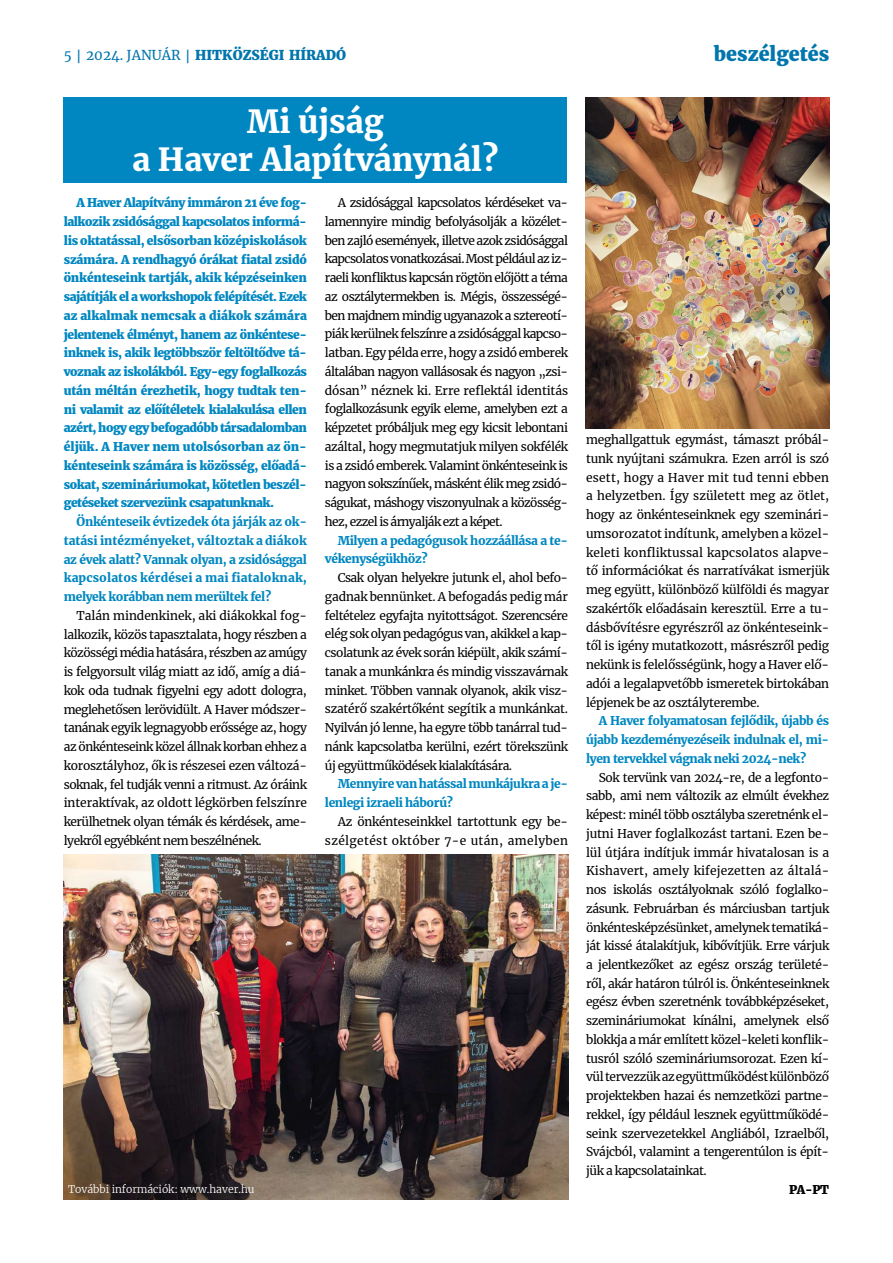
<style>
.page{position:relative;width:893px;height:1263px;background:#fff}
.page>*{position:absolute;margin:0;border:0;box-sizing:border-box;transform-origin:0 0}
.t1{font:900 31.5px/37.8px "Merriweather";color:#fff;text-align:center}
.t2{font:800 19.5px "Merriweather";color:#0076ad}
.t3{font:800 13.5px "Merriweather";color:#0076ad}
.t4{font:12px/18.8px "Merriweather";letter-spacing:-.03em;color:#000;text-align:justify}
.t5{font:800 12px/18.8px "Merriweather";letter-spacing:-.04em;color:#0087c1;text-align:justify}
.t6{font:900 12px/18.8px "Merriweather";letter-spacing:-.03em;color:#0087c1;text-align:justify}
.t7{font:800 12px "Merriweather";color:#000}
.t8{font:300 10.5px "Merriweather";color:#fff}
.s1{font-weight:400}
.s2{font-family:"Open Sans";font-weight:600}
</style>
<div class="page">
<div style="left:64px;top:98px;width:503px;height:85px;background:#0087c1"></div>
<img style="left:585px;top:98px;width:244px;height:330px">
<img style="left:64px;top:855px;width:504px;height:344px">
<p class="t3" style="left:64px;top:47px;width:284px"><span class="s1">5</span> <span class="s2">|</span> <span class="s1">2024. JANUÁR</span> <span class="s2">|</span> HITKÖZSÉGI HÍRADÓ</p>
<h2 class="t2" style="left:714px;top:42px;width:117px">beszélgetés</h2>
<h1 class="t1" style="left:132px;top:102px;width:367px">Mi újság<br>a Haver Alapítványnál?</h1>
<p class="t5" style="left:64px;top:194px;width:245px;text-indent:13px">A Haver Alapítvány immáron 21 éve fog&shy;lalkozik zsidósággal kapcsolatos informá&shy;lis oktatással, elsősorban középiskolások számára. A rendhagyó órákat fiatal zsidó önkénteseink tartják, akik képzéseinken sajátítják el a workshopok felépítését. Ezek az alkalmak nemcsak a diákok számára jelentenek élményt, hanem az önkéntese&shy;inknek is, akik legtöbbször feltöltődve tá&shy;voznak az iskolákból. Egy-egy foglalkozás után méltán érezhetik, hogy tudtak ten&shy;ni valamit az előítéletek kialakulása ellen azért, hogy egy befogadóbb társadalomban éljük. A Haver nem utolsósorban az ön&shy;kénteseink számára is közösség, előadá&shy;sokat, szemináriumokat, kötetlen beszél&shy;getéseket szervezünk csapatunknak.</p>
<p class="t6" style="left:64px;top:512px;width:245px;text-indent:13px">Önkénteseik évtizedek óta járják az ok&shy;tatási intézményeket, változtak a diákok az évek alatt? Vannak olyan, a zsidósággal kapcsolatos kérdései a mai fiataloknak, melyek korábban nem merültek fel?</p>
<p class="t4" style="left:64px;top:606px;width:245px;text-indent:13px">Talán mindenkinek, aki diákokkal fog&shy;lalkozik, közös tapasztalata, hogy részben a közösségi média hatására, részben az amúgy is felgyorsult világ miatt az idő, amíg a diá&shy;kok oda tudnak figyelni egy adott dologra, meglehetősen lerövidült. A Haver módszer&shy;tanának egyik legnagyobb erőssége az, hogy az önkénteseink közel állnak korban ehhez a korosztályhoz, ők is részesei ezen változá&shy;soknak, fel tudják venni a ritmust. Az óráink interaktívak, az oldott légkörben felszínre kerülhetnek olyan témák és kérdések, ame&shy;lyekről egyébként nem beszélnének.</p>
<p class="t4" style="left:325px;top:193px;width:245px;text-indent:13px">A zsidósággal kapcsolatos kérdéseket va&shy;lamennyire mindig befolyásolják a közélet&shy;ben zajló események, illetve azok zsidósággal kapcsolatos vonatkozásai. Most például az iz&shy;raeli konfliktus kapcsán rögtön előjött a téma az osztálytermekben is. Mégis, összességé&shy;ben majdnem mindig ugyanazok a sztereotí&shy;piák kerülnek felszínre a zsidósággal kapcso&shy;latban. Egy példa erre, hogy a zsidó emberek általában nagyon vallásosak és nagyon „zsi&shy;dósan” néznek ki. Erre reflektál identitás foglalkozásunk egyik eleme, amelyben ezt a képzetet próbáljuk meg egy kicsit lebontani azáltal, hogy megmutatjuk milyen sokfélék is a zsidó emberek. Valamint önkénteseink is nagyon sokszínűek, másként élik meg zsidó&shy;ságukat, máshogy viszonyulnak a közösség&shy;hez, ezzel is árnyalják ezt a képet.</p>
<p class="t6" style="left:325px;top:530px;width:245px;text-indent:13px">Milyen a pedagógusok hozzáállása a te&shy;vékenységükhöz?</p>
<p class="t4" style="left:325px;top:568px;width:245px;text-indent:13px">Csak olyan helyekre jutunk el, ahol befo&shy;gadnak bennünket. A befogadás pedig már feltételez egyfajta nyitottságot. Szerencsére elég sok olyan pedagógus van, akikkel a kap&shy;csolatunk az évek során kiépült, akik számí&shy;tanak a munkánkra és mindig visszavárnak minket. Többen vannak olyanok, akik vis - szatérő szakértőként segítik a munkánkat.<br>Nyilván jó lenne, ha egyre több tanárral tud&shy;nánk kapcsolatba kerülni, ezért törekszünk új együttműködések kialakítására.</p>
<p class="t6" style="left:325px;top:774px;width:245px;text-indent:13px">Mennyire van hatással munkájukra a je&shy;lenlegi izraeli háború?</p>
<p class="t4" style="left:325px;top:812px;width:245px;text-align:right">Az önkénteseinkkel tartottunk egy be&shy;szélgetést október 7-e után, amelyben</p>
<p class="t8" style="left:68px;top:1181px;width:188px">További információk: www.haver.hu</p>
<p class="t4" style="left:586px;top:430px;width:245px">meghallgattuk egymást, támaszt próbál&shy;tunk nyújtani számukra. Ezen arról is szó esett, hogy a Haver mit tud tenni ebben a helyzetben. Így született meg az ötlet, hogy az önkénteseinknek egy szeminári&shy;umsorozatot indítunk, amelyben a közel&shy;keleti konfliktussal kapcsolatos alapve&shy;tő információkat és narratívákat ismerjük meg együtt, különböző külföldi és magyar szakértők előadásain keresztül. Erre a tu&shy;dásbővítésre egyrészről az önkénteseink&shy;től is igény mutatkozott, másrészről pedig nekünk is felelősségünk, hogy a Haver elő&shy;adói a legalapvetőbb ismeretek birtokában lépjenek be az osztályterembe.</p>
<p class="t6" style="left:586px;top:711px;width:245px;text-indent:13px">A Haver folyamatosan fejlődik, újabb és újabb kezdeményezéseik indulnak el, mi&shy;lyen tervekkel vágnak neki 2024-nek?</p>
<p class="t4" style="left:586px;top:767px;width:245px;text-indent:13px">Sok tervünk van 2024-re, de a legfonto&shy;sabb, ami nem változik az elmúlt évekhez képest: minél több osztályba szeretnénk el&shy;jutni Haver foglalkozást tartani. Ezen be&shy;lül útjára indítjuk immár hivatalosan is a Kishavert, amely kifejezetten az általá&shy;nos iskolás osztályoknak szóló foglalko&shy;zásunk. Februárban és márciusban tartjuk önkéntesképzésünket, amelynek tematiká&shy;ját kissé átalakítjuk, kibővítjük. Erre várjuk a jelentkezőket az egész ország területé&shy;ről, akár határon túlról is. Önkénteseinknek egész évben szeretnénk továbbképzéseket, szemináriumokat kínálni, amelynek első blokkja a már említett közel-keleti konflik&shy;tusról szóló szemináriumsorozat. Ezen kí&shy;vül tervezzük az együttműködést különböző projektekben hazai és nemzetközi partne&shy;rekkel, így például lesznek együttműködé&shy;seink szervezetekkel Angliából, Izraelből, Svájcból, valamint a tengerentúlon is épít&shy;jük a kapcsolatainkat.</p>
<p class="t7" style="left:789px;top:1182px;width:42px">PA-PT</p>
</div>
